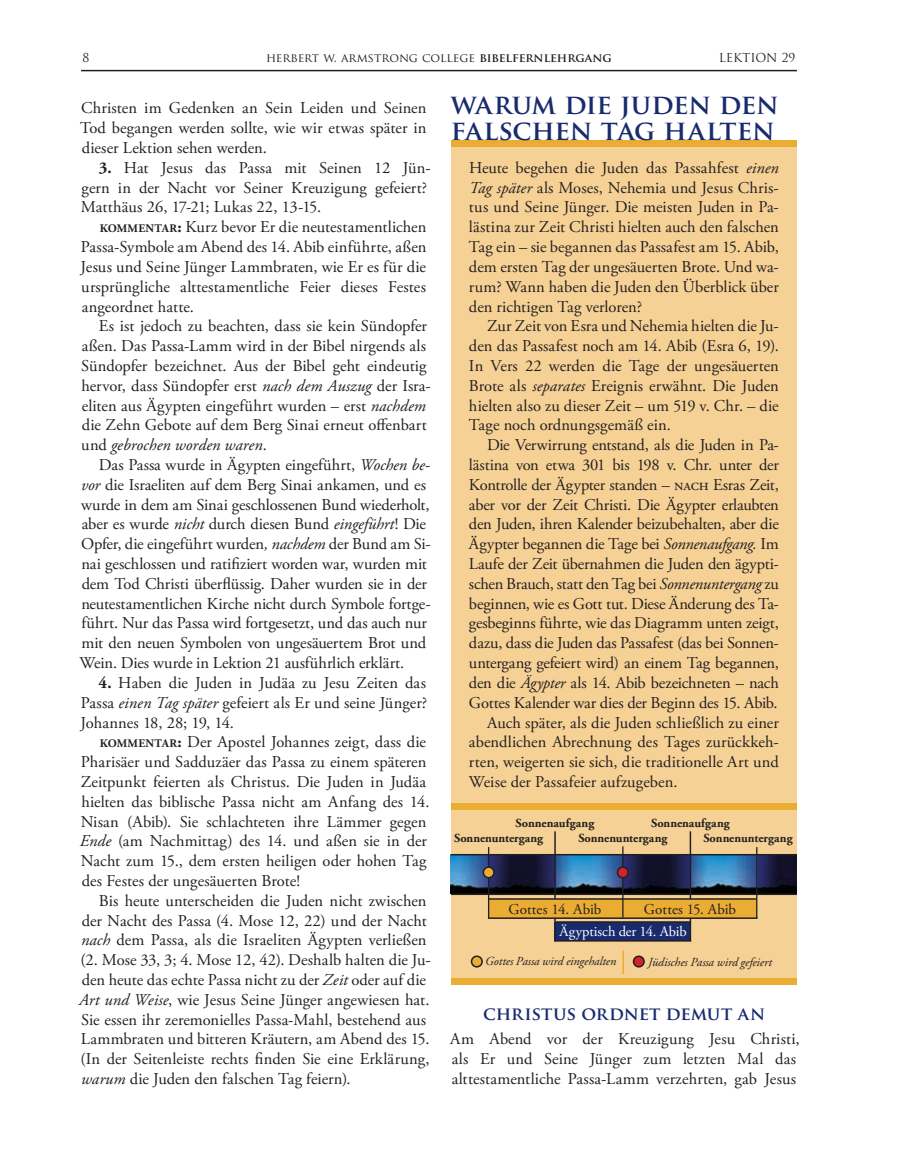
<style>
.page{position:relative;width:905px;height:1175px;background:#fff}
.page>*{position:absolute;margin:0;border:0;box-sizing:border-box;transform-origin:0 0}
.t1{font:700 27px/26.4px "Trajan Pro";letter-spacing:-.01em;color:#192b6d}
.t2{font:700 18px "Trajan Pro";color:#192b6d}
.t3{font:16.5px/19.8px "Adobe Garamond Pro";letter-spacing:-.015em;color:#231f20;text-align:justify}
.t4{font:16.5px/19.8px "Adobe Garamond Pro";letter-spacing:.005em;color:#231f20}
.t5{font:15px "Adobe Garamond Pro";letter-spacing:.01em;color:#231f20}
.t6{font:14.55px "Adobe Garamond Pro";letter-spacing:.01em;color:#fff}
.t7{font:700 12.3px/15.1px "Adobe Garamond Pro";color:#231f20}
.t8{font:italic 12.3px "Adobe Garamond Pro";letter-spacing:-.005em;color:#231f20}
.t9{font:12px "Trajan Pro";color:#231f20}
.s1{font-weight:700}
.s2{font-weight:700;font-size:11.55px}
.s3{font-style:italic}
</style>
<div class="page">
<hr style="left:81px;top:70px;width:715px;height:1px;background:#231f20">
<div style="left:451px;top:144px;width:345px;height:834px;background:#f5d195"></div>
<img style="left:757px;top:855px;width:39px;height:38px">
<div style="left:451px;top:140px;width:345px;height:7px;background:#eaac33"></div>
<div style="left:555px;top:922px;width:135px;height:19px;background:#192b6d"></div>
<svg style="left:691px;top:855px;width:65px;height:38px;background:#346d9a"></svg>
<svg style="left:489px;top:855px;width:65px;height:38px;background:#161633"></svg>
<svg style="left:555px;top:855px;width:67px;height:38px;background:#346c99"></svg>
<svg style="left:623px;top:855px;width:66px;height:38px;background:#161634"></svg>
<hr style="left:554px;top:831px;width:1px;height:110px;background:#231f20">
<hr style="left:689px;top:831px;width:2px;height:110px;background:#231f20">
<div style="left:489px;top:899px;width:133px;height:19px;background:#eaac33"></div>
<div style="left:622px;top:899px;width:135px;height:19px;background:#eaac33"></div>
<hr style="left:756px;top:847px;width:1px;height:71px;background:#231f20">
<hr style="left:622px;top:846px;width:1px;height:71px;background:#231f20">
<hr style="left:489px;top:898px;width:267px;height:1px;background:#231f20">
<hr style="left:488px;top:917px;width:269px;height:2px;background:#231f20">
<hr style="left:555px;top:921px;width:136px;height:1px;background:#231f20">
<hr style="left:554px;top:940px;width:137px;height:1px;background:#231f20">
<div style="left:617px;top:867px;width:11px;height:10px;background:#d2232a;border-radius:50%"></div>
<div style="left:616px;top:866px;width:13px;height:12px;border:2px solid #231f20;border-radius:50%"></div>
<div style="left:471px;top:956px;width:11px;height:10px;background:#eaac33;border-radius:50%"></div>
<div style="left:471px;top:955px;width:12px;height:12px;border:2px solid #231f20;border-radius:50%"></div>
<div style="left:633px;top:956px;width:11px;height:10px;background:#d2232a;border-radius:50%"></div>
<div style="left:632px;top:955px;width:12px;height:12px;border:2px solid #231f20;border-radius:50%"></div>
<hr style="left:622px;top:950px;width:2px;height:24px;background:#eaac33">
<svg style="left:451px;top:855px;width:37px;height:38px"></svg>
<hr style="left:451px;top:854px;width:345px;height:1px;background:#231f20">
<hr style="left:451px;top:893px;width:345px;height:2px;background:#231f20">
<hr style="left:488px;top:847px;width:1px;height:71px;background:#231f20">
<div style="left:483px;top:867px;width:11px;height:10px;background:#eaac33;border-radius:50%"></div>
<div style="left:482px;top:866px;width:12px;height:12px;border:2px solid #231f20;border-radius:50%"></div>
<div style="left:451px;top:803px;width:345px;height:6px;background:#eaac33"></div>
<div style="left:451px;top:977px;width:345px;height:7px;background:#eaac33"></div>
<p class="t9" style="left:82px;top:50px;width:8px">8</p>
<p class="t9" style="left:266px;top:50px;width:347px">herbert w. armstrong college <span class="s1">BIBELFERNLEHRGANG</span></p>
<p class="t9" style="left:718px;top:50px;width:78px">LEKTION 29</p>
<p class="t3" style="left:80px;top:99px;width:348px">Christen im Gedenken an Sein Leiden und Seinen Tod begangen werden sollte, wie wir etwas später in dieser Lektion sehen werden.</p>
<p class="t3" style="left:81px;top:158px;width:351px;text-align:left;text-indent:18px"><span class="s1">3.</span> Hat Jesus das Passa mit Seinen 12 Jün&shy;gern in der Nacht vor Seiner Kreuzigung gefeiert?<br>Matthäus 26, 17-21; Lukas 22, 13-15.</p>
<p class="t3" style="left:80px;top:218px;width:347px;text-indent:19px"><span class="s2">KOMMENTAR</span><span class="s1">:</span> Kurz bevor Er die neutestamentlichen Passa-Symbole am Abend des 14. Abib einführte, aßen Jesus und Seine Jünger Lammbraten, wie Er es für die ursprüngliche alttestamentliche Feier dieses Festes angeordnet hatte.</p>
<p class="t3" style="left:81px;top:317px;width:351px;text-align:left;text-indent:18px">Es ist jedoch zu beachten, dass sie kein Sündopfer aßen. Das Passa-Lamm wird in der Bibel nirgends als Sündopfer bezeichnet. Aus der Bibel geht eindeutig hervor, dass Sündopfer erst <span class="s3">nach dem Auszug</span> der Isra&shy;eliten aus Ägypten eingeführt wurden – erst <span class="s3">nachdem </span>die Zehn Gebote auf dem Berg Sinai erneut offenbart und <span class="s3">gebrochen worden waren</span>.</p>
<p class="t3" style="left:79px;top:455px;width:352px;text-align:left;text-indent:19px">Das Passa wurde in Ägypten eingeführt, <span class="s3">Wochen be&shy;vor</span> die Israeliten auf dem Berg Sinai ankamen, und es wurde in dem am Sinai geschlossenen Bund wiederholt, aber es wurde <span class="s3">nicht</span> durch diesen Bund <span class="s3">eingeführt</span>! Die Opfer, die eingeführt wurden<span class="s3">, nachdem</span> der Bund am Si&shy;nai geschlossen und ratifiziert worden war, wurden mit dem Tod Christi überflüssig. Daher wurden sie in der neutestamentlichen Kirche nicht durch Symbole fortge&shy;führt. Nur das Passa wird fortgesetzt, und das auch nur mit den neuen Symbolen von ungesäuertem Brot und Wein. Dies wurde in Lektion 21 ausführlich erklärt.</p>
<p class="t3" style="left:80px;top:673px;width:348px;text-indent:18px"><span class="s1">4.</span> Haben die Juden in Judäa zu Jesu Zeiten das Passa <span class="s3">einen Tag später</span> gefeiert als Er und seine Jünger?<br>Johannes 18, 28; 19, 14.</p>
<p class="t3" style="left:80px;top:732px;width:351px;text-align:left;text-indent:20px"><span class="s2">KOMMENTAR</span><span class="s1">:</span> Der Apostel Johannes zeigt, dass die Pharisäer und Sadduzäer das Passa zu einem späteren Zeitpunkt feierten als Christus. Die Juden in Judäa hielten das biblische Passa nicht am Anfang des 14.<br>Nisan (Abib). Sie schlachteten ihre Lämmer gegen <span class="s3">Ende</span> (am Nachmittag) des 14. und aßen sie in der Nacht zum 15., dem ersten heiligen oder hohen Tag des Festes der ungesäuerten Brote!</p>
<p class="t3" style="left:79px;top:891px;width:353px;text-align:left;text-indent:20px">Bis heute unterscheiden die Juden nicht zwischen der Nacht des Passa (4. Mose 12, 22) und der Nacht <span class="s3">nach</span> dem Passa, als die Israeliten Ägypten verließen (2. Mose 33, 3; 4. Mose 12, 42). Deshalb halten die Ju&shy;den heute das echte Passa nicht zu der <span class="s3">Zeit</span> oder auf die <span class="s3">Art und Weise</span>, wie Jesus Seine Jünger angewiesen hat.<br>Sie essen ihr zeremonielles Passa-Mahl, bestehend aus Lammbraten und bitteren Kräutern, am Abend des 15. (In der Seitenleiste rechts finden Sie eine Erklärung, <span class="s3">warum</span> die Juden den falschen Tag feiern).</p>
<h1 class="t1" style="left:451px;top:91px;width:329px">WARUM DIE JUDEN DEN<br>FALSCHEN TAG HALTEN</h1>
<p class="t3" style="left:469px;top:158px;width:311px">Heute begehen die Juden das Passahfest <span class="s3">einen Tag später</span> als Moses, Nehemia und Jesus Chris&shy;tus und Seine Jünger. Die meisten Juden in Pa&shy;lästina zur Zeit Christi hielten auch den falschen Tag ein – sie begannen das Passafest am 15. Abib, dem ersten Tag der ungesäuerten Brote. Und wa&shy;rum? Wann haben die Juden den Überblick über den richtigen Tag verloren?</p>
<p class="t3" style="left:469px;top:317px;width:311px;text-indent:18px">Zur Zeit von Esra und Nehemia hielten die Ju&shy;den das Passafest noch am 14. Abib (Esra 6, 19).<br>In Vers 22 werden die Tage der ungesäuerten Brote als <span class="s3">separates</span> Ereignis erwähnt. Die Juden hielten also zu dieser Zeit – um 519 v. Chr. – die Tage noch ordnungsgemäß ein.</p>
<p class="t3" style="left:487px;top:435px;width:293px">Die Verwirrung entstand, als die Juden in Pa-</p>
<p class="t3" style="left:469px;top:455px;width:311px">lästina von etwa 301 bis 198 v. Chr. unter der</p>
<p class="t3" style="left:469px;top:475px;width:311px">Kontrolle der Ägypter standen – nach Esras Zeit,</p>
<p class="t3" style="left:469px;top:495px;width:311px">aber vor der Zeit Christi. Die Ägypter erlaubten</p>
<p class="t3" style="left:469px;top:515px;width:311px">den Juden, ihren Kalender beizubehalten, aber die</p>
<p class="t3" style="left:469px;top:534px;width:311px">Ägypter begannen die Tage bei <span class="s3">Sonnenaufgang.</span> Im</p>
<p class="t3" style="left:469px;top:554px;width:311px">Laufe der Zeit übernahmen die Juden den ägypti-</p>
<p class="t3" style="left:469px;top:574px;width:311px">schen Brauch, statt den Tag bei <span class="s3">Sonnenuntergang</span> zu</p>
<p class="t3" style="left:469px;top:594px;width:311px">beginnen, wie es Gott tut. Diese Änderung des Ta-</p>
<p class="t3" style="left:469px;top:614px;width:311px">gesbeginns führte, wie das Diagramm unten zeigt,</p>
<p class="t3" style="left:469px;top:633px;width:311px">dazu, dass die Juden das Passafest (das bei Sonnen-</p>
<p class="t3" style="left:469px;top:653px;width:311px">untergang gefeiert wird) an einem Tag begannen,</p>
<p class="t3" style="left:469px;top:673px;width:311px">den die <span class="s3">Ägypter</span> als 14. Abib bezeichneten – nach</p>
<p class="t3" style="left:469px;top:693px;width:310px">Gottes Kalender war dies der Beginn des 15. Abib.</p>
<p class="t3" style="left:487px;top:713px;width:293px">Auch später, als die Juden schließlich zu einer</p>
<p class="t3" style="left:469px;top:732px;width:311px">abendlichen Abrechnung des Tages zurückkeh-</p>
<p class="t3" style="left:469px;top:752px;width:311px">rten, weigerten sie sich, die traditionelle Art und</p>
<p class="t3" style="left:469px;top:772px;width:210px">Weise der Passafeier aufzugeben.</p>
<p class="t7" style="left:578px;top:815px;width:153px;text-indent:73px">Sonnenaufgang<br>Sonnenuntergang</p>
<p class="t7" style="left:515px;top:815px;width:80px">Sonnenaufgang</p>
<p class="t7" style="left:703px;top:830px;width:91px">Sonnenuntergang</p>
<p class="t7" style="left:454px;top:830px;width:90px">Sonnenuntergang</p>
<p class="t5" style="left:508px;top:900px;width:94px">Gottes 14. Abib</p>
<p class="t5" style="left:644px;top:900px;width:94px">Gottes 15. Abib</p>
<p class="t6" style="left:559px;top:922px;width:129px">Ägyptisch der 14. Abib</p>
<p class="t8" style="left:485px;top:954px;width:132px">Gottes Passa wird eingehalten</p>
<p class="t8" style="left:648px;top:954px;width:125px">Jüdisches Passa wird gefeiert</p>
<p class="t2" style="left:483px;top:1002px;width:284px">CHRISTUS ORDNET DEMUT AN</p>
<p class="t4" style="left:450px;top:1029px;width:351px">Am Abend vor der Kreuzigung Jesu Christi, als Er und Seine Jünger zum letzten Mal das alttestamentliche Passa-Lamm verzehrten, gab Jesus</p>
</div>
